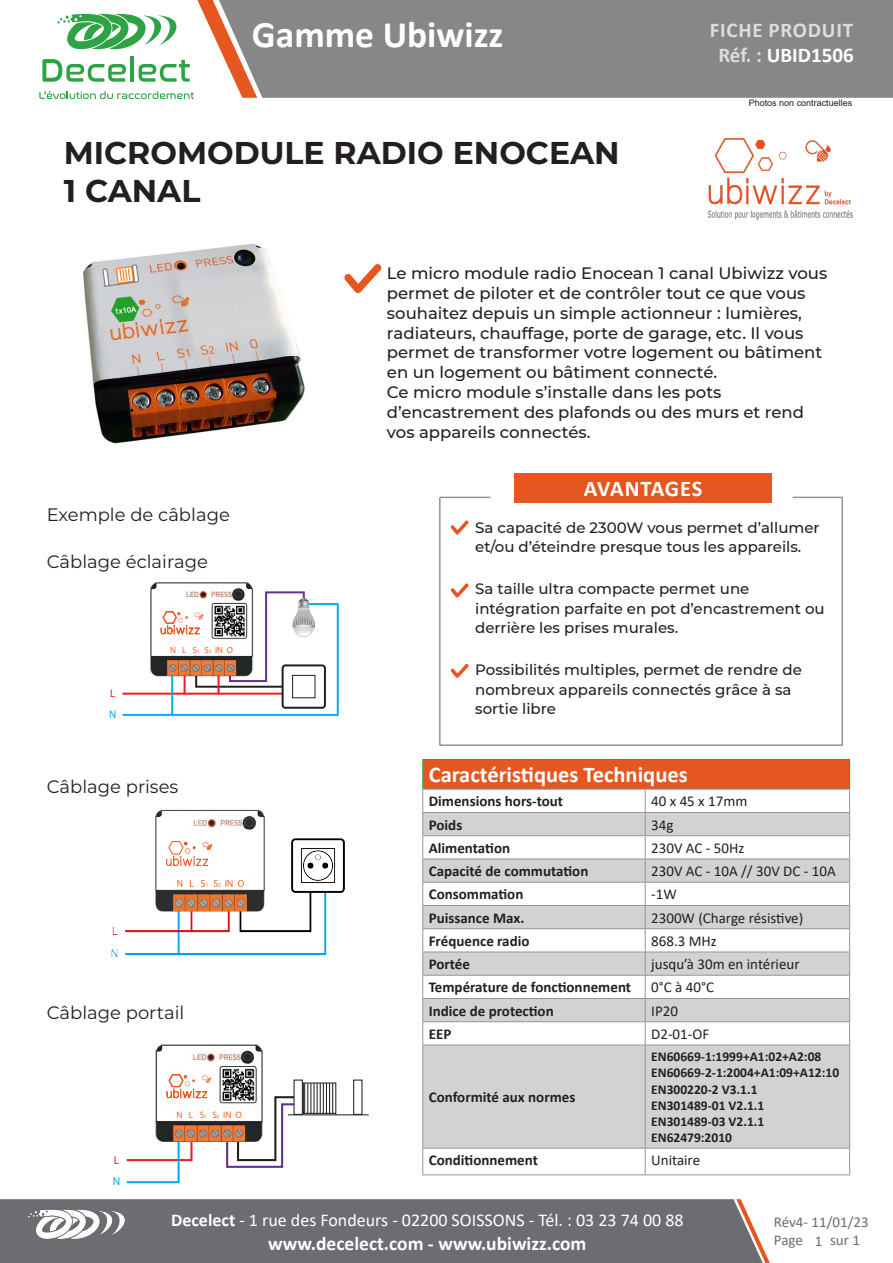
<style>
.page{position:relative;width:893px;height:1263px;background:#fff}
.page>*{position:absolute;margin:0;border:0;box-sizing:border-box;transform-origin:0 0}
.t1{font:700 37.5px "Calibri";color:#fff}
.t2{font:700 31.5px/37.8px "Montserrat";color:#231f20}
.t3{font:700 22.5px "Calibri";color:#fff}
.t4{font:700 22.5px "Calibri";letter-spacing:.03em;color:#fff}
.t5{font:700 21px/25.2px "Calibri";letter-spacing:.03em;color:#dcdddf;text-align:center}
.t6{font:700 19.5px "Calibri";color:#fff}
.t7{font:18px "Montserrat";color:#231f20}
.t8{font:18px "Calibri";color:#fff}
.t9{font:500 16.5px/19.8px "Montserrat";color:#231f20}
.t10{font:500 15px/19.5px "Montserrat";color:#231f20}
.t11{font:700 15px "Calibri";color:#231f20}
.t12{font:15px "Calibri";color:#231f20}
.t13{font:15px/18px "Calibri";color:#6c6d70}
.t14{font:700 13.5px "Calibri";color:#231f20}
.t15{font:11.4px/21.1px "Myriad Pro";color:#ee1d23}
.t16{font:10.95px/20.2px "Myriad Pro";color:#ee1d23}
.t17{font:9.3px "Myriad Pro";color:#f36421}
.t18{font:9px "Arial";color:#231f20}
.t19{font:9px "Myriad Pro";color:#f36421}
.s1{color:#fff}
.s2{color:#00aeef}
.s3{font-size:4.95px}
.s4{font-size:5.25px}
.s5{font-weight:700}
</style>
<div class="page">
<div style="left:0;top:1199px;width:733px;height:64px;background:#6c6d70"></div>
<img style="left:26px;top:1202px;width:106px;height:41px">
<svg style="left:733px;top:1199px;width:37px;height:64px"></svg>
<div style="left:257px;top:0;width:636px;height:98px;background:#878787"></div>
<svg style="left:39px;top:0;width:218px;height:99px"></svg>
<img style="left:707px;top:138px;width:146px;height:82px">
<img style="left:83px;top:243px;width:222px;height:201px">
<svg style="left:344px;top:264px;width:37px;height:29px"></svg>
<div style="left:514px;top:473px;width:258px;height:29px;background:#e65621"></div>
<hr style="left:440px;top:744px;width:402px;height:2px;background:#939598">
<hr style="left:841px;top:497px;width:2px;height:248px;background:#939598">
<hr style="left:439px;top:497px;width:2px;height:248px;background:#939598">
<hr style="left:440px;top:497px;width:50px;height:1px;background:#939598">
<hr style="left:793px;top:497px;width:50px;height:1px;background:#939598">
<svg style="left:450px;top:520px;width:19px;height:14px"></svg>
<svg style="left:450px;top:583px;width:19px;height:14px"></svg>
<svg style="left:450px;top:664px;width:19px;height:14px"></svg>
<div style="left:423px;top:759px;width:427px;height:30px;background:#e65621"></div>
<svg style="left:423px;top:813px;width:426px;height:335px;fill:#d1d2d4"></svg>
<hr style="left:422px;top:759px;width:223px;height:1px;background:#2da343">
<hr style="left:645px;top:759px;width:205px;height:1px;background:#2da343">
<hr style="left:422px;top:789px;width:223px;height:1px;background:#939598">
<hr style="left:645px;top:789px;width:205px;height:1px;background:#939598">
<hr style="left:422px;top:812px;width:223px;height:1px;background:#939598">
<hr style="left:645px;top:812px;width:205px;height:1px;background:#939598">
<hr style="left:422px;top:835px;width:223px;height:1px;background:#939598">
<hr style="left:645px;top:835px;width:205px;height:1px;background:#939598">
<hr style="left:422px;top:858px;width:223px;height:1px;background:#939598">
<hr style="left:645px;top:858px;width:205px;height:1px;background:#939598">
<hr style="left:422px;top:882px;width:223px;height:1px;background:#939598">
<hr style="left:645px;top:882px;width:205px;height:1px;background:#939598">
<hr style="left:422px;top:905px;width:223px;height:1px;background:#939598">
<hr style="left:645px;top:905px;width:205px;height:1px;background:#939598">
<hr style="left:422px;top:928px;width:223px;height:1px;background:#939598">
<hr style="left:645px;top:928px;width:205px;height:1px;background:#939598">
<hr style="left:422px;top:951px;width:223px;height:1px;background:#939598">
<hr style="left:645px;top:951px;width:205px;height:1px;background:#939598">
<hr style="left:422px;top:975px;width:223px;height:1px;background:#939598">
<hr style="left:645px;top:975px;width:205px;height:1px;background:#939598">
<hr style="left:422px;top:998px;width:223px;height:1px;background:#939598">
<hr style="left:645px;top:998px;width:205px;height:1px;background:#939598">
<hr style="left:422px;top:1021px;width:223px;height:1px;background:#939598">
<svg style="left:422px;top:760px;width:1px;height:284px"></svg>
<hr style="left:645px;top:1021px;width:205px;height:1px;background:#939598">
<svg style="left:645px;top:789px;width:1px;height:255px"></svg>
<svg style="left:849px;top:760px;width:1px;height:284px"></svg>
<hr style="left:422px;top:1044px;width:223px;height:1px;background:#939598">
<hr style="left:422px;top:1045px;width:1px;height:103px;background:#939598">
<hr style="left:645px;top:1044px;width:205px;height:1px;background:#939598">
<hr style="left:645px;top:1045px;width:1px;height:103px;background:#939598">
<hr style="left:849px;top:1045px;width:1px;height:103px;background:#939598">
<hr style="left:422px;top:1148px;width:223px;height:1px;background:#939598">
<svg style="left:422px;top:1148px;width:1px;height:26px"></svg>
<hr style="left:645px;top:1148px;width:205px;height:1px;background:#939598">
<svg style="left:645px;top:1148px;width:1px;height:26px"></svg>
<svg style="left:849px;top:1148px;width:1px;height:26px"></svg>
<hr style="left:422px;top:1174px;width:223px;height:1px;background:#939598">
<hr style="left:645px;top:1174px;width:205px;height:1px;background:#939598">
<img style="left:111px;top:809px;width:233px;height:148px">
<img style="left:150px;top:582px;width:104px;height:8px">
<svg style="left:122px;top:590px;width:217px;height:126px"></svg>
<div style="left:353px;top:1079px;width:9px;height:36px;border:1px solid #231f20"></div>
<hr style="left:288px;top:1114px;width:81px;height:1px;background:#231f20">
<div style="left:303px;top:1082px;width:33px;height:32px;border:1px solid #231f20"></div>
<hr style="left:332px;top:1083px;width:1px;height:30px;background:#231f20">
<hr style="left:329px;top:1083px;width:1px;height:30px;background:#231f20">
<hr style="left:326px;top:1083px;width:1px;height:30px;background:#231f20">
<hr style="left:323px;top:1083px;width:1px;height:30px;background:#231f20">
<hr style="left:320px;top:1083px;width:1px;height:30px;background:#231f20">
<hr style="left:317px;top:1083px;width:1px;height:30px;background:#231f20">
<img style="left:100px;top:1044px;width:217px;height:156px">
<svg style="left:166px;top:1074px;width:45px;height:29px"></svg>
<h1 class="t1" style="left:252px;top:8px;width:253px">Gamme Ubiwizz</h1>
<p class="t5" style="left:710px;top:17px;width:145px">FICHE PRODUIT<br>Réf. : <span class="s1">UBID1506</span></p>
<h2 class="t2" style="left:64px;top:133px;width:557px">MICROMODULE RADIO ENOCEAN<br>1 CANAL</h2>
<p class="t18" style="left:749px;top:96px;width:105px">Photos non contractuelles</p>
<p class="t7" style="left:47px;top:503px;width:185px">Exemple de câblage</p>
<p class="t7" style="left:47px;top:549px;width:163px">Câblage éclairage</p>
<p class="t16" style="left:109px;top:683px;width:9px">L<br><span class="s2">N</span></p>
<p class="t19" style="left:170px;top:645px;width:64px">NL S<span class="s3">1</span> S<span class="s3">2</span> INO</p>
<p class="t7" style="left:47px;top:774px;width:133px">Câblage prises</p>
<p class="t7" style="left:47px;top:1000px;width:139px">Câblage portail</p>
<p class="t15" style="left:113px;top:1149px;width:9px">L<br><span class="s2">N</span></p>
<p class="t17" style="left:177px;top:1109px;width:67px">NL S<span class="s4">1</span> S<span class="s4">2</span> INO</p>
<p class="t9" style="left:387px;top:263px;width:442px">Le micro module radio Enocean 1 canal Ubiwizz vous permet de piloter et de contrôler tout ce que vous souhaitez depuis un simple actionneur : lumières, radiateurs, chauffage, porte de garage, etc. Il vous permet de transformer votre logement ou bâtiment en un logement ou bâtiment connecté.</p>
<p class="t9" style="left:387px;top:381px;width:419px">Ce micro module s’installe dans les pots d’encastrement des plafonds ou des murs et rend vos appareils connectés.</p>
<p class="t4" style="left:584px;top:473px;width:120px">AVANTAGES</p>
<p class="t10" style="left:475px;top:517px;width:346px">Sa capacité de 2300W vous permet d’allumer et/ou d’éteindre presque tous les appareils.</p>
<p class="t10" style="left:475px;top:579px;width:351px">Sa taille ultra compacte permet une intégration parfaite en pot d’encastrement ou derrière les prises murales.</p>
<p class="t10" style="left:475px;top:660px;width:328px">Possibilités multiples, permet de rendre de nombreux appareils connectés grâce à sa sortie libre</p>
<p class="t3" style="left:429px;top:759px;width:260px">Caractéristiques Techniques</p>
<p class="t11" style="left:429px;top:791px;width:136px">Dimensions hors-tout</p>
<p class="t12" style="left:651px;top:791px;width:98px">40 x 45 x 17mm</p>
<p class="t11" style="left:429px;top:814px;width:35px">Poids</p>
<p class="t12" style="left:651px;top:814px;width:24px">34g</p>
<p class="t11" style="left:429px;top:837px;width:83px">Alimentation</p>
<p class="t12" style="left:651px;top:837px;width:95px">230V AC - 50Hz</p>
<p class="t11" style="left:429px;top:861px;width:161px">Capacité de commutation</p>
<p class="t12" style="left:651px;top:861px;width:186px">230V AC - 10A // 30V DC - 10A</p>
<p class="t11" style="left:429px;top:884px;width:96px">Consommation</p>
<p class="t12" style="left:651px;top:884px;width:27px">-1W</p>
<p class="t11" style="left:429px;top:907px;width:97px">Puissance Max.</p>
<p class="t12" style="left:651px;top:907px;width:154px">2300W (Charge résistive)</p>
<p class="t11" style="left:429px;top:930px;width:102px">Fréquence radio</p>
<p class="t12" style="left:651px;top:930px;width:67px">868.3 MHz</p>
<p class="t11" style="left:429px;top:954px;width:43px">Portée</p>
<p class="t12" style="left:651px;top:954px;width:150px">jusqu’à 30m en intérieur</p>
<p class="t11" style="left:429px;top:977px;width:204px">Température de fonctionnement</p>
<p class="t12" style="left:651px;top:977px;width:64px">0°C à 40°C</p>
<p class="t11" style="left:429px;top:1000px;width:126px">Indice de protection</p>
<p class="t12" style="left:651px;top:1000px;width:28px">IP20</p>
<p class="t11" style="left:429px;top:1023px;width:24px">EEP</p>
<p class="t12" style="left:651px;top:1023px;width:60px">D2-01-OF</p>
<p class="t11" style="left:429px;top:1086px;width:148px">Conformité aux normes</p>
<p class="t14" style="left:651px;top:1047px;width:172px">EN60669-1:1999+A1:02+A2:08</p>
<p class="t14" style="left:651px;top:1063px;width:189px">EN60669-2-1:2004+A1:09+A12:10</p>
<p class="t14" style="left:651px;top:1079px;width:108px">EN300220-2 V3.1.1</p>
<p class="t14" style="left:651px;top:1096px;width:115px">EN301489-01 V2.1.1</p>
<p class="t14" style="left:651px;top:1112px;width:115px">EN301489-03 V2.1.1</p>
<p class="t14" style="left:651px;top:1128px;width:82px">EN62479:2010</p>
<p class="t11" style="left:429px;top:1150px;width:111px">Conditionnement</p>
<p class="t12" style="left:651px;top:1150px;width:50px">Unitaire</p>
<p class="t8" style="left:171px;top:1208px;width:514px"><span class="s5">Decelect</span> - 1 rue des Fondeurs - 02200 SOISSONS - Tél. : 03 23 74 00 88</p>
<p class="t6" style="left:268px;top:1229px;width:320px">www.decelect.com - www.ubiwizz.com</p>
<p class="t13" style="left:774px;top:1213px;width:96px">Rév4- 11/01/23<br>Page</p>
<p class="t13" style="left:830px;top:1231px;width:31px">sur 1</p>
<p class="t13" style="left:815px;top:1231px;width:9px">1</p>
</div>
